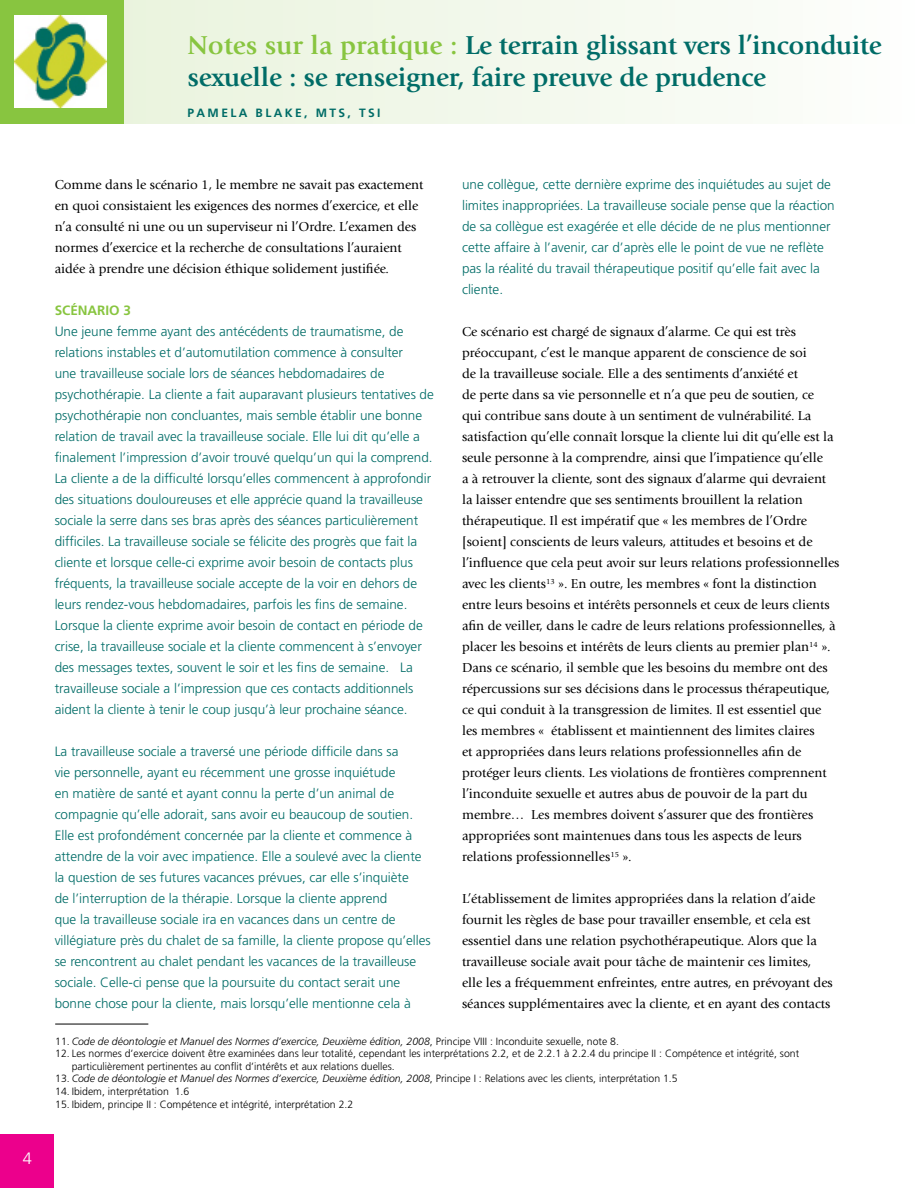
<style>
.page{position:relative;width:918px;height:1188px;background:#fff}
.page>*{position:absolute;margin:0;border:0;box-sizing:border-box;transform-origin:0 0}
.t1{font:700 27px/32.4px "Giovanni Std";letter-spacing:-.01em;color:#006c67}
.t2{font:300 16.5px "Frutiger LT Std";color:#fff}
.t3{font:300 13.5px/21px "Frutiger LT Std";color:#006c67}
.t4{font:13.5px/21px "Giovanni Std";color:#000}
.t5{font:700 13.5px "Frutiger LT Std";color:#88c540}
.t6{font:700 12px "Frutiger LT Std";letter-spacing:.2em;color:#006c67}
.t7{font:300 10.5px/12.6px "Frutiger LT Std";color:#000}
.t8{font:italic 300 10.5px "Frutiger LT Std";color:#000}
.s1{color:#88c540}
.s2{font-style:normal}
</style>
<div class="page">
<div style="left:0;top:1135px;width:53px;height:53px;background:#ec008c"></div>
<div style="left:0;top:0;width:124px;height:124px;background:#88c540"></div>
<div style="left:124px;top:0;width:794px;height:124px;background:linear-gradient(to right,#e9f3dd,#fdfefc)"></div>
<hr style="left:917px;top:0;width:1px;height:124px;background:#88c540">
<hr style="left:55px;top:1024px;width:93px;height:1px;background:#000">
<img style="left:15px;top:16px;width:91px;height:91px">
<h1 class="t1" style="left:188px;top:29px;width:696px"><span class="s1">Notes sur la pratique :</span> Le terrain glissant vers l’inconduite sexuelle : se renseigner, faire preuve de prudence</h1>
<p class="t6" style="left:188px;top:106px;width:195px">PAMELA BLAKE, MTS, TSI</p>
<p class="t2" style="left:23px;top:1149px;width:11px">4</p>
<p class="t4" style="left:55px;top:174px;width:370px">Comme dans le scénario 1, le membre ne savait pas exactement en quoi consistaient les exigences des normes d’exercice, et elle n’a consulté ni une ou un superviseur ni l’Ordre. L’examen des normes d’exercice et la recherche de consultations l’auraient aidée à prendre une décision éthique solidement justifiée.</p>
<p class="t5" style="left:55px;top:302px;width:78px">SCÉNARIO 3</p>
<p class="t3" style="left:55px;top:321px;width:381px">Une jeune femme ayant des antécédents de traumatisme, de relations instables et d’automutilation commence à consulter<br>une travailleuse sociale lors de séances hebdomadaires de psychothérapie. La cliente a fait auparavant plusieurs tentatives de psychothérapie non concluantes, mais semble établir une bonne relation de travail avec la travailleuse sociale. Elle lui dit qu’elle a finalement l’impression d’avoir trouvé quelqu’un qui la comprend.<br>La cliente a de la difficulté lorsqu’elles commencent à approfondir des situations douloureuses et elle apprécie quand la travailleuse sociale la serre dans ses bras après des séances particulièrement difficiles. La travailleuse sociale se félicite des progrès que fait la cliente et lorsque celle-ci exprime avoir besoin de contacts plus fréquents, la travailleuse sociale accepte de la voir en dehors de leurs rendez-vous hebdomadaires, parfois les fins de semaine.<br>Lorsque la cliente exprime avoir besoin de contact en période de crise, la travailleuse sociale et la cliente commencent à s’envoyer des messages textes, souvent le soir et les fins de semaine. La travailleuse sociale a l’impression que ces contacts additionnels aident la cliente à tenir le coup jusqu’à leur prochaine séance.</p>
<p class="t3" style="left:55px;top:741px;width:378px">La travailleuse sociale a traversé une période difficile dans sa<br>vie personnelle, ayant eu récemment une grosse inquiétude<br>en matière de santé et ayant connu la perte d’un animal de compagnie qu’elle adorait, sans avoir eu beaucoup de soutien.<br>Elle est profondément concernée par la cliente et commence à attendre de la voir avec impatience. Elle a soulevé avec la cliente la question de ses futures vacances prévues, car elle s’inquiète<br>de l’interruption de la thérapie. Lorsque la cliente apprend<br>que la travailleuse sociale ira en vacances dans un centre de villégiature près du chalet de sa famille, la cliente propose qu’elles se rencontrent au chalet pendant les vacances de la travailleuse sociale. Celle-ci pense que la poursuite du contact serait une bonne chose pour la cliente, mais lorsqu’elle mentionne cela à</p>
<p class="t3" style="left:462px;top:174px;width:374px">une collègue, cette dernière exprime des inquiétudes au sujet de limites inappropriées. La travailleuse sociale pense que la réaction de sa collègue est exagérée et elle décide de ne plus mentionner cette affaire à l’avenir, car d’après elle le point de vue ne reflète pas la réalité du travail thérapeutique positif qu’elle fait avec la cliente.</p>
<p class="t4" style="left:462px;top:321px;width:379px">Ce scénario est chargé de signaux d’alarme. Ce qui est très préoccupant, c’est le manque apparent de conscience de soi<br>de la travailleuse sociale. Elle a des sentiments d’anxiété et<br>de perte dans sa vie personnelle et n’a que peu de soutien, ce<br>qui contribue sans doute à un sentiment de vulnérabilité. La satisfaction qu’elle connaît lorsque la cliente lui dit qu’elle est la seule personne à la comprendre, ainsi que l’impatience qu’elle<br>a à retrouver la cliente, sont des signaux d’alarme qui devraient la laisser entendre que ses sentiments brouillent la relation thérapeutique. Il est impératif que « les membres de l’Ordre [soient] conscients de leurs valeurs, attitudes et besoins et de l’influence que cela peut avoir sur leurs relations professionnelles avec les clients<sup>13</sup> ». En outre, les membres « font la distinction entre leurs besoins et intérêts personnels et ceux de leurs clients afin de veiller, dans le cadre de leurs relations professionnelles, à placer les besoins et intérêts de leurs clients au premier plan<sup>14</sup> ».<br>Dans ce scénario, il semble que les besoins du membre ont des répercussions sur ses décisions dans le processus thérapeutique, ce qui conduit à la transgression de limites. Il est essentiel que les membres « établissent et maintiennent des limites claires<br>et appropriées dans leurs relations professionnelles afin de protéger leurs clients. Les violations de frontières comprennent l’inconduite sexuelle et autres abus de pouvoir de la part du membre… Les membres doivent s’assurer que des frontières appropriées sont maintenues dans tous les aspects de leurs relations professionnelles<sup>15</sup> ».</p>
<p class="t4" style="left:462px;top:888px;width:372px">L’établissement de limites appropriées dans la relation d’aide fournit les règles de base pour travailler ensemble, et cela est essentiel dans une relation psychothérapeutique. Alors que la travailleuse sociale avait pour tâche de maintenir ces limites, elle les a fréquemment enfreintes, entre autres, en prévoyant des séances supplémentaires avec la cliente, et en ayant des contacts</p>
<p class="t8" style="left:55px;top:1035px;width:565px"><span class="s2">11.</span> Code de déontologie et Manuel des Normes d’exercice, Deuxième édition, 2008<span class="s2">, Principe VIII : Inconduite sexuelle, note 8.</span></p>
<p class="t7" style="left:72px;top:1048px;width:729px;text-indent:-16px">12. Les normes d’exercice doivent être examinées dans leur totalité, cependant les interprétations 2.2, et de 2.2.1 à 2.2.4 du principe II : Compétence et intégrité, sont particulièrement pertinentes au conflit d’intérêts et aux relations duelles.</p>
<p class="t8" style="left:55px;top:1073px;width:624px"><span class="s2">13.</span> Code de déontologie et Manuel des Normes d’exercice, Deuxième édition, 2008<span class="s2">, Principe I : Relations avec les clients, interprétation 1.5</span></p>
<p class="t7" style="left:55px;top:1085px;width:136px">14. Ibidem, interprétation 1.6</p>
<p class="t7" style="left:55px;top:1098px;width:300px">15. Ibidem, principe II : Compétence et intégrité, interprétation 2.2</p>
</div>
